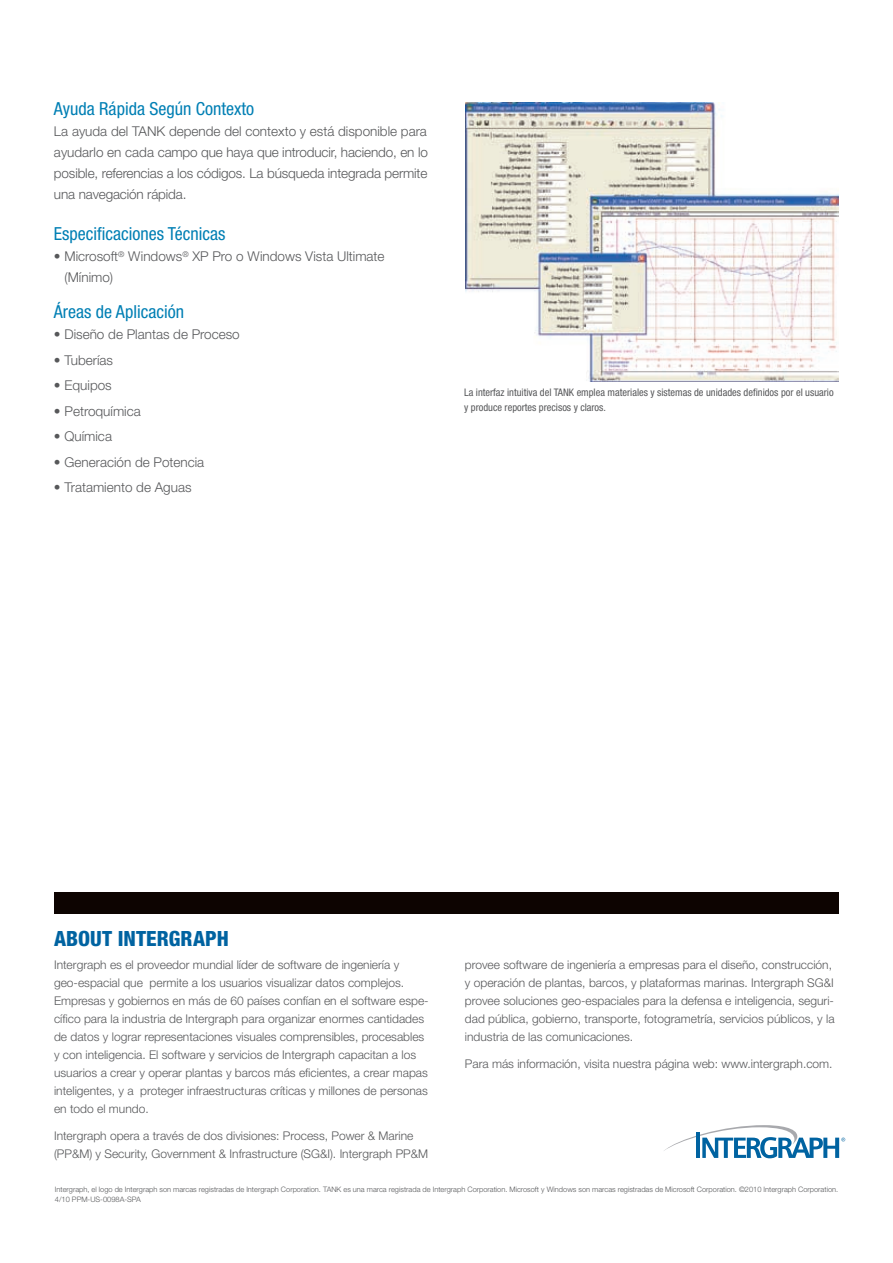
<style>
.page{position:relative;width:893px;height:1263px;background:#fff}
.page>*{position:absolute;margin:0;border:0;box-sizing:border-box;transform-origin:0 0}
.t1{font:800 condensed 21px "Helvetica Neue LT Std";letter-spacing:.005em;color:#0063a1}
.t2{font:condensed 18px "Helvetica Neue LT Std";color:#007fb4}
.t3{font:300 13.5px/21px "Helvetica Neue LT Std";color:#57585a;text-align:justify}
.t4{font:300 12px/18px "Helvetica Neue LT Std";color:#57585a}
.t5{font:condensed 10.5px/14.4px "Helvetica Neue LT Std";color:#57585a}
.t6{font:300 7.5px/10.5px "Helvetica Neue LT Std";color:#57585a}
</style>
<div class="page">
<div style="left:54px;top:892px;width:785px;height:21px;background:#0d0401"></div>
<svg style="left:664px;top:1125px;width:181px;height:33px"></svg>
<img style="left:465px;top:102px;width:373px;height:280px">
<h2 class="t2" style="left:54px;top:98px;width:202px">Ayuda Rápida Según Contexto</h2>
<p class="t3" style="left:54px;top:121px;width:375px">La ayuda del TANK depende del contexto y está disponible para ayudarlo en cada campo que haya que introducir, haciendo, en lo posible, referencias a los códigos. La búsqueda integrada permite una navegación rápida.</p>
<h2 class="t2" style="left:54px;top:223px;width:173px">Especificaciones Técnicas</h2>
<p class="t3" style="left:64px;top:245px;width:322px;text-indent:-10px">• Microsoft<sup>®</sup> Windows<sup>®</sup> XP Pro o Windows Vista Ultimate (Mínimo)</p>
<h2 class="t2" style="left:54px;top:302px;width:132px">Áreas de Aplicación</h2>
<p class="t3" style="left:54px;top:324px;width:187px">• Diseño de Plantas de Proceso</p>
<p class="t3" style="left:54px;top:349px;width:61px">• Tuberías</p>
<p class="t3" style="left:54px;top:375px;width:59px">• Equipos</p>
<p class="t3" style="left:54px;top:400px;width:88px">• Petroquímica</p>
<p class="t3" style="left:54px;top:426px;width:60px">• Química</p>
<p class="t3" style="left:54px;top:451px;width:152px">• Generación de Potencia</p>
<p class="t3" style="left:54px;top:477px;width:139px">• Tratamiento de Aguas</p>
<p class="t5" style="left:464px;top:385px;width:371px">La interfaz intuitiva del TANK emplea materiales y sistemas de unidades definidos por el usuario y produce reportes precisos y claros.</p>
<h1 class="t1" style="left:54px;top:926px;width:37px">ABOUT</h1>
<h1 class="t1" style="left:118px;top:926px;width:100px">INTERGRAPH</h1>
<p class="t4" style="left:54px;top:955px;width:376px">Intergraph es el proveedor mundial líder de software de ingeniería y geo-espacial que permite a los usuarios visualizar datos complejos.<br>Empresas y gobiernos en más de 60 países confían en el software espe&shy;cífico para la industria de Intergraph para organizar enormes cantidades de datos y lograr representaciones visuales comprensibles, procesables y con inteligencia. El software y servicios de Intergraph capacitan a los usuarios a crear y operar plantas y barcos más eficientes, a crear mapas inteligentes, y a proteger infraestructuras críticas y millones de personas en todo el mundo.</p>
<p class="t4" style="left:54px;top:1126px;width:376px">Intergraph opera a través de dos divisiones: Process, Power &amp; Marine (PP&amp;M) y Security, Government &amp; Infrastructure (SG&amp;I). Intergraph PP&amp;M</p>
<p class="t4" style="left:465px;top:955px;width:371px">provee software de ingeniería a empresas para el diseño, construcción, y operación de plantas, barcos, y plataformas marinas. Intergraph SG&amp;I provee soluciones geo-espaciales para la defensa e inteligencia, seguri&shy;dad pública, gobierno, transporte, fotogrametría, servicios públicos, y la industria de las comunicaciones.</p>
<p class="t4" style="left:465px;top:1054px;width:369px">Para más información, visita nuestra página web: www.intergraph.com.</p>
<p class="t6" style="left:55px;top:1183px;width:785px">Intergraph, el logo de Intergraph son marcas registradas de Intergraph Corporation. TANK es una marca registrada de Intergraph Corporation. Microsoft y Windows son marcas registradas de Microsoft Corporation. ©2010 Intergraph Corporation.<br>4/10 PPM-US-0098A-SPA</p>
</div>
